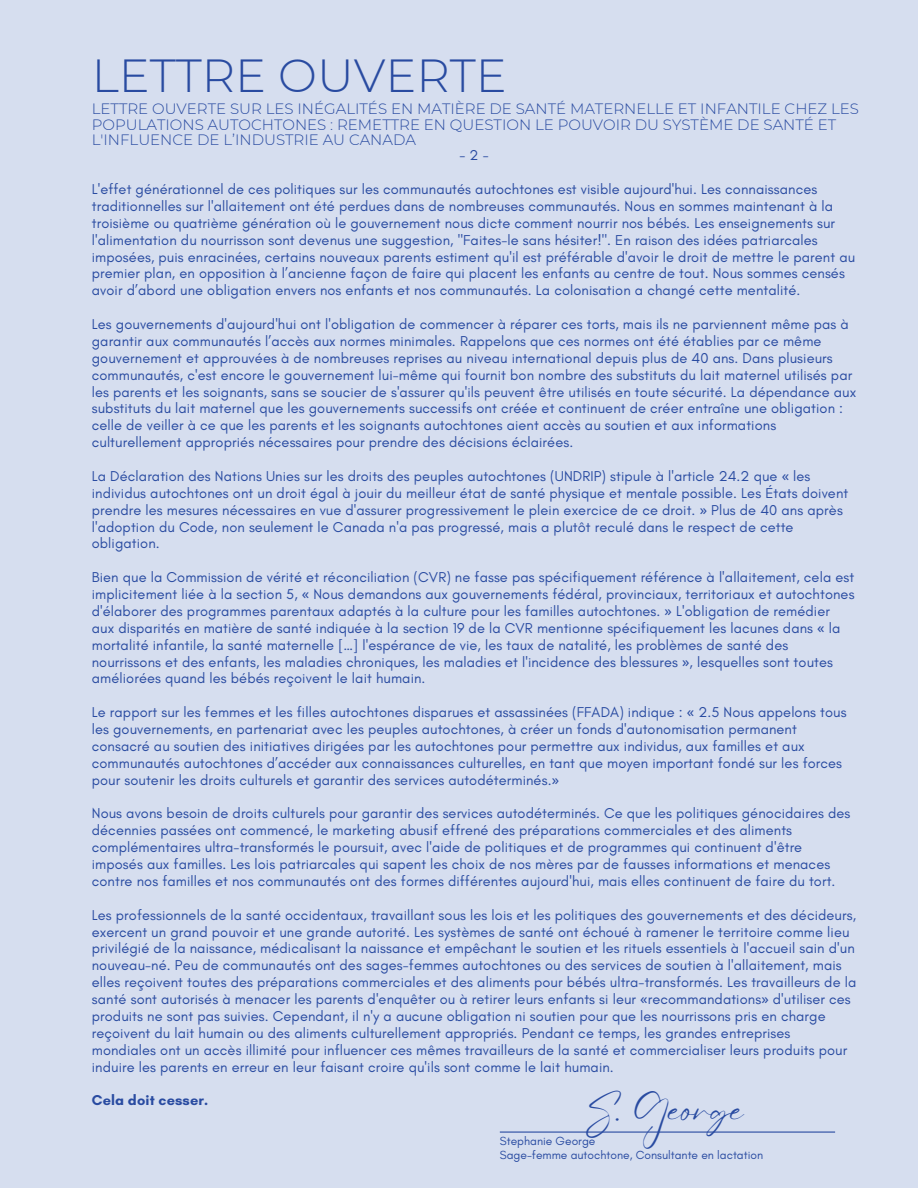
<style>
.page{position:relative;width:918px;height:1188px;background:#d6deef}
.page>*{position:absolute;margin:0;border:0;box-sizing:border-box;transform-origin:0 0}
.t1{font:300 46.35px "Montserrat";color:#294ba1}
.t2{font:38.85px "Eyesome Script";color:#294ba1}
.t3{font:300 15px/15.8px "Montserrat";color:#294ba1}
.t4{font:14.55px/16.8px "Glacial Indifference";letter-spacing:.01em;color:#294ba1}
.t5{font:700 14.55px "Glacial Indifference";letter-spacing:.01em;color:#294ba1}
.t6{font:12px "Glacial Indifference";color:#294ba1}
.s1{font-family:"Noto Sans"}
</style>
<div class="page">
<hr style="left:500px;top:1132px;width:335px;height:1px;background:#294ba1">
<p class="t1" style="left:92px;top:48px;width:417px">LETTRE OUVERTE</p>
<p class="t3" style="left:92px;top:101px;width:769px">LETTRE OUVERTE SUR LES INÉGALITÉS EN MATIÈRE DE SANTÉ MATERNELLE ET INFANTILE CHEZ LES<br>POPULATIONS AUTOCHTONES : REMETTRE EN QUESTION LE POUVOIR DU SYSTÈME DE SANTÉ ET<br>L'INFLUENCE DE L’INDUSTRIE AU CANADA</p>
<p class="t4" style="left:460px;top:147px;width:31px">-2-</p>
<p class="t4" style="left:92px;top:181px;width:765px">L'effet générationnel de ces politiques sur les communautés autochtones est visible aujourd'hui. Les connaissances traditionnelles sur l'allaitement ont été perdues dans de nombreuses communautés. Nous en sommes maintenant à la troisième ou quatrième génération où le gouvernement nous dicte comment nourrir nos bébés. Les enseignements sur l'alimentation du nourrisson sont devenus une suggestion, "Faites-le sans hésiter!". En raison des idées patriarcales imposées, puis enracinées, certains nouveaux parents estiment qu'il est préférable d'avoir le droit de mettre le parent au premier plan, en opposition à l’ancienne façon de faire qui placent les enfants au centre de tout. Nous sommes censés avoir d’abord une obligation envers nos enfants et nos communautés. La colonisation a changé cette mentalité.</p>
<p class="t4" style="left:92px;top:316px;width:766px">Les gouvernements d'aujourd'hui ont l'obligation de commencer à réparer ces torts, mais ils ne parviennent même pas à garantir aux communautés l’accès aux normes minimales. Rappelons que ces normes ont été établies par ce même gouvernement et approuvées à de nombreuses reprises au niveau international depuis plus de 40 ans. Dans plusieurs communautés, c'est encore le gouvernement lui-même qui fournit bon nombre des substituts du lait maternel utilisés par les parents et les soignants, sans se soucier de s'assurer qu'ils peuvent être utilisés en toute sécurité. La dépendance aux substituts du lait maternel que les gouvernements successifs ont créée et continuent de créer entraîne une obligation : celle de veiller à ce que les parents et les soignants autochtones aient accès au soutien et aux informations culturellement appropriés nécessaires pour prendre des décisions éclairées.</p>
<p class="t4" style="left:92px;top:467px;width:758px">La Déclaration des Nations Unies sur les droits des peuples autochtones (UNDRIP) stipule à l'article 24.2 que <span class="s1">«</span> les individus autochtones ont un droit égal à jouir du meilleur état de santé physique et mentale possible. Les États doivent prendre les mesures nécessaires en vue d'assurer progressivement le plein exercice de ce droit. <span class="s1">»</span> Plus de 40 ans après l'adoption du Code, non seulement le Canada n'a pas progressé, mais a plutôt reculé dans le respect de cette obligation.</p>
<p class="t4" style="left:92px;top:569px;width:764px">Bien que la Commission de vérité et réconciliation (CVR) ne fasse pas spécifiquement référence à l'allaitement, cela est implicitement liée à la section 5, <span class="s1">«</span> Nous demandons aux gouvernements fédéral, provinciaux, territoriaux et autochtones d'élaborer des programmes parentaux adaptés à la culture pour les familles autochtones. <span class="s1">»</span> L'obligation de remédier aux disparités en matière de santé indiquée à la section 19 de la CVR mentionne spécifiquement les lacunes dans <span class="s1">«</span> la mortalité infantile, la santé maternelle […] l'espérance de vie, les taux de natalité, les problèmes de santé des nourrissons et des enfants, les maladies chroniques, les maladies et l'incidence des blessures <span class="s1">»</span>, lesquelles sont toutes améliorées quand les bébés reçoivent le lait humain.</p>
<p class="t4" style="left:92px;top:704px;width:756px">Le rapport sur les femmes et les filles autochtones disparues et assassinées (FFADA) indique : <span class="s1">«</span> 2.5 Nous appelons tous les gouvernements, en partenariat avec les peuples autochtones, à créer un fonds d'autonomisation permanent consacré au soutien des initiatives dirigées par les autochtones pour permettre aux individus, aux familles et aux communautés autochtones d’accéder aux connaissances culturelles, en tant que moyen important fondé sur les forces pour soutenir les droits culturels et garantir des services autodéterminés.<span class="s1">»</span></p>
<p class="t4" style="left:92px;top:805px;width:760px">Nous avons besoin de droits culturels pour garantir des services autodéterminés. Ce que les politiques génocidaires des décennies passées ont commencé, le marketing abusif effrené des préparations commerciales et des aliments complémentaires ultra-transformés le poursuit, avec l'aide de politiques et de programmes qui continuent d'être imposés aux familles. Les lois patriarcales qui sapent les choix de nos mères par de fausses informations et menaces contre nos familles et nos communautés ont des formes différentes aujourd'hui, mais elles continuent de faire du tort.</p>
<p class="t4" style="left:92px;top:906px;width:766px">Les professionnels de la santé occidentaux, travaillant sous les lois et les politiques des gouvernements et des décideurs, exercent un grand pouvoir et une grande autorité. Les systèmes de santé ont échoué à ramener le territoire comme lieu privilégié de la naissance, médicalisant la naissance et empêchant le soutien et les rituels essentiels à l'accueil sain d'un nouveau-né. Peu de communautés ont des sages-femmes autochtones ou des services de soutien à l'allaitement, mais elles reçoivent toutes des préparations commerciales et des aliments pour bébés ultra-transformés. Les travailleurs de la santé sont autorisés à menacer les parents d'enquêter ou à retirer leurs enfants si leur <span class="s1">«</span>recommandations<span class="s1">»</span> d'utiliser ces produits ne sont pas suivies. Cependant, il n'y a aucune obligation ni soutien pour que les nourrissons pris en charge reçoivent du lait humain ou des aliments culturellement appropriés. Pendant ce temps, les grandes entreprises mondiales ont un accès illimité pour influencer ces mêmes travailleurs de la santé et commercialiser leurs produits pour induire les parents en erreur en leur faisant croire qu'ils sont comme le lait humain.</p>
<p class="t5" style="left:92px;top:1091px;width:118px">Cela doit cesser.</p>
<p class="t6" style="left:500px;top:1134px;width:97px">Stephanie George</p>
<p class="t6" style="left:500px;top:1148px;width:265px">Sage-femme autochtone, Consultante en lactation</p>
<p class="t2" style="left:584px;top:1084px;width:161px">S. George</p>
</div>
